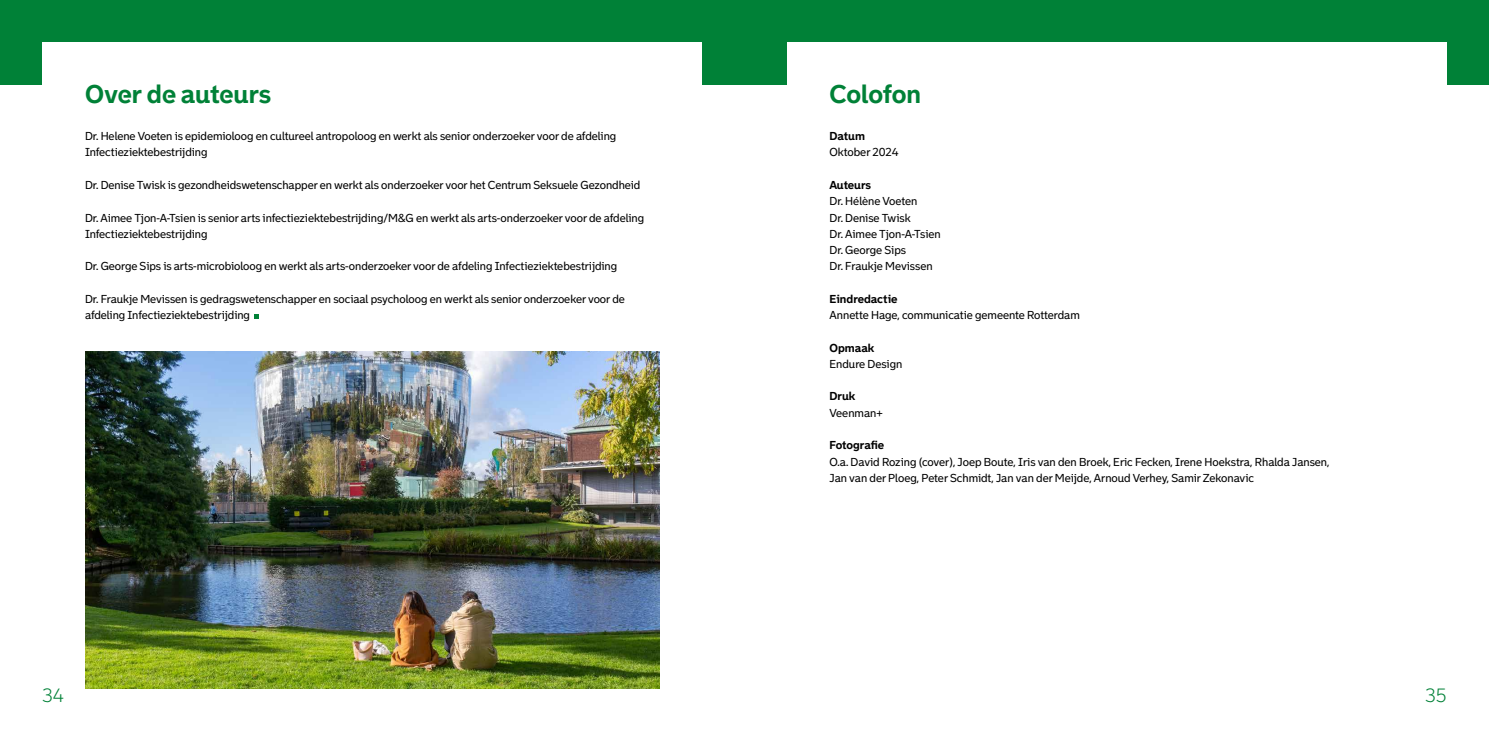
<style>
.page{position:relative;width:1489px;height:745px;background:#fff}
.page>*{position:absolute;margin:0;border:0;box-sizing:border-box;transform-origin:0 0}
.Kop_20{font:25px "Bolder Heading";letter-spacing:-.005em;color:#008137}
.t1{font:300 18.75px "Bolder";color:#008137}
.Brood_-3_9_13{font:11.25px/16.2px "Bolder";letter-spacing:-.005em;color:#000}
.Brood_9_13{font:11.25px/16.2px "Bolder";color:#000}
.Brood_9_13-2{font:700 11.25px "Bolder";color:#000}
</style>
<div class="page">
<div style="left:744px;top:0;width:744px;height:85px;background:#008137"></div>
<div style="left:0;top:0;width:744px;height:85px;background:#008137"></div>
<div style="left:787px;top:42px;width:659px;height:65px;background:#fff"></div>
<div style="left:42px;top:42px;width:660px;height:65px;background:#fff"></div>
<svg style="left:254px;top:314px;width:5px;height:5px"></svg>
<img style="left:85px;top:351px;width:574px;height:337px">
<h3 class="Kop_20" style="left:85px;top:79px;width:188px">Over de auteurs</h3>
<p class="Brood_-3_9_13" style="left:85px;top:128px;width:532px">Dr. Helene Voeten is epidemioloog en cultureel antropoloog en werkt als senior onderzoeker voor de afdeling<br>Infectieziektebestrijding</p>
<p class="Brood_-3_9_13" style="left:85px;top:177px;width:557px">Dr. Denise Twisk is gezondheidswetenschapper en werkt als onderzoeker voor het Centrum Seksuele Gezondheid</p>
<p class="Brood_-3_9_13" style="left:85px;top:209px;width:560px">Dr. Aimee Tjon-A-Tsien is senior arts infectieziektebestrijding/M&amp;G en werkt als arts-onderzoeker voor de afdeling<br>Infectieziektebestrijding</p>
<p class="Brood_-3_9_13" style="left:85px;top:258px;width:533px">Dr. George Sips is arts-microbioloog en werkt als arts-onderzoeker voor de afdeling Infectieziektebestrijding</p>
<p class="Brood_-3_9_13" style="left:85px;top:290px;width:541px">Dr. Fraukje Mevissen is gedragswetenschapper en sociaal psycholoog en werkt als senior onderzoeker voor de afdeling Infectieziektebestrijding</p>
<h3 class="Kop_20" style="left:829px;top:79px;width:93px">Colofon</h3>
<p class="Brood_9_13-2" style="left:829px;top:129px;width:37px">Datum</p>
<p class="Brood_9_13" style="left:829px;top:144px;width:71px">Oktober 2024</p>
<p class="Brood_9_13-2" style="left:829px;top:178px;width:43px">Auteurs</p>
<p class="Brood_9_13" style="left:829px;top:193px;width:89px">Dr. Hélène Voeten</p>
<p class="Brood_9_13" style="left:829px;top:209px;width:83px">Dr. Denise Twisk</p>
<p class="Brood_9_13" style="left:829px;top:225px;width:113px">Dr. Aimee Tjon-A-Tsien</p>
<p class="Brood_9_13" style="left:829px;top:242px;width:78px">Dr. George Sips</p>
<p class="Brood_9_13" style="left:829px;top:258px;width:105px">Dr. Fraukje Mevissen</p>
<p class="Brood_9_13-2" style="left:829px;top:291px;width:69px">Eindredactie</p>
<p class="Brood_9_13" style="left:829px;top:307px;width:252px">Annette Hage, communicatie gemeente Rotterdam</p>
<p class="Brood_9_13-2" style="left:829px;top:340px;width:46px">Opmaak</p>
<p class="Brood_9_13" style="left:829px;top:355px;width:74px">Endure Design</p>
<p class="Brood_9_13-2" style="left:829px;top:389px;width:27px">Druk</p>
<p class="Brood_9_13" style="left:829px;top:404px;width:55px">Veenman+</p>
<p class="Brood_9_13-2" style="left:829px;top:438px;width:56px">Fotografie</p>
<p class="Brood_9_13" style="left:829px;top:453px;width:501px">O.a. David Rozing (cover), Joep Boute, Iris van den Broek, Eric Fecken, Irene Hoekstra, Rhalda Jansen,<br>Jan van der Ploeg, Peter Schmidt, Jan van der Meijde, Arnoud Verhey, Samir Zekonavic</p>
<h2 class="t1" style="left:42px;top:684px;width:23px">34</h2>
<h2 class="t1" style="left:1425px;top:684px;width:23px">35</h2>
</div>
